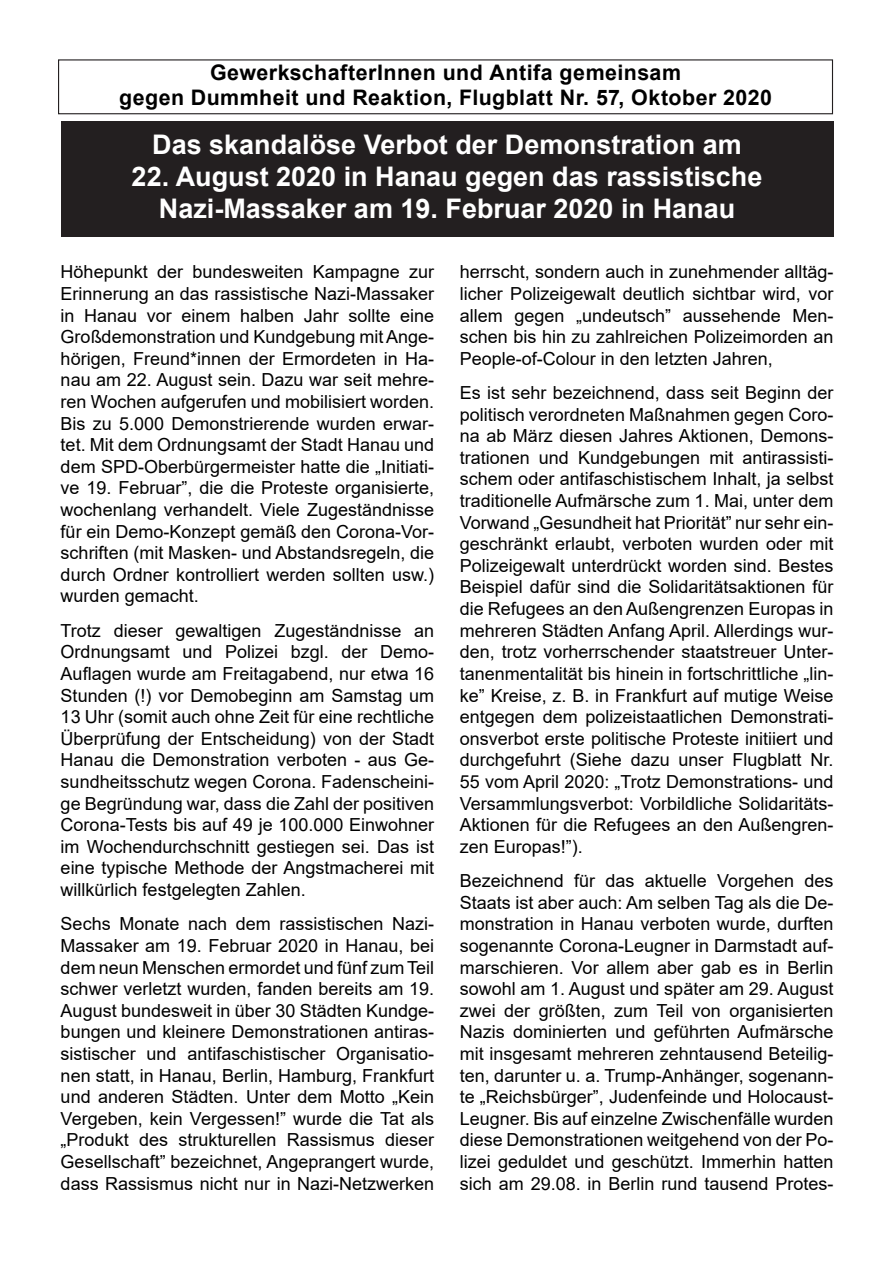
<style>
.page{position:relative;width:893px;height:1263px;background:#fff}
.page>*{position:absolute;margin:0;border:0;box-sizing:border-box;transform-origin:0 0}
._3HauptTitleUnten{font:700 27px/32.4px "Arial";color:#fff;text-align:center}
._9-kopf-text{font:700 21.45px/25.2px "Arial";letter-spacing:.02em;color:#000;text-align:center}
._6Normal{font:18px/21.6px "Arial";color:#000;text-align:justify}
</style>
<div class="page">
<div style="left:61px;top:121px;width:772px;height:116px;background:#231f20"></div>
<div style="left:58px;top:59px;width:775px;height:55px;border:1px solid #231f20"></div>
<p class="_9-kopf-text" style="left:119px;top:60px;width:654px">GewerkschafterInnen und Antifa gemeinsam<br>gegen Dummheit und Reaktion, Flugblatt Nr. 57, Oktober 2020</p>
<p class="_3HauptTitleUnten" style="left:152px;top:128px;width:591px">Das skandalöse Verbot der Demonstration am</p>
<p class="_3HauptTitleUnten" style="left:132px;top:161px;width:632px">22. August 2020 in Hanau gegen das rassistische<br>Nazi-Massaker am 19. Februar 2020 in Hanau</p>
<p class="_6Normal" style="left:61px;top:261px;width:375px">Höhepunkt der bundesweiten Kampagne zur Erinnerung an das rassistische Nazi-Massaker in Hanau vor einem halben Jahr sollte eine Großdemonstration und Kundgebung mit Ange&shy;hörigen, Freund*innen der Ermordeten in Ha&shy;nau am 22. August sein. Dazu war seit mehre&shy;ren Wochen aufgerufen und mobilisiert worden.<br>Bis zu 5.000 Demonstrierende wurden erwar&shy;tet. Mit dem Ordnungsamt der Stadt Hanau und dem SPD-Oberbürgermeister hatte die „Initiati&shy;ve 19. Februar”, die die Proteste organisierte, wochenlang verhandelt. Viele Zugeständnisse für ein Demo-Konzept gemäß den Corona-Vor&shy;schriften (mit Masken- und Abstandsregeln, die durch Ordner kontrolliert werden sollten usw.) wurden gemacht.</p>
<p class="_6Normal" style="left:61px;top:619px;width:375px">Trotz dieser gewaltigen Zugeständnisse an Ordnungsamt und Polizei bzgl. der Demo-Auflagen wurde am Freitagabend, nur etwa 16<br>Stunden (!) vor Demobeginn am Samstag um 13 Uhr (somit auch ohne Zeit für eine rechtliche Überprüfung der Entscheidung) von der Stadt Hanau die Demonstration verboten - aus Ge&shy;sundheitsschutz wegen Corona. Fadenscheini&shy;ge Begründung war, dass die Zahl der positiven Corona-Tests bis auf 49 je 100.000 Einwohner im Wochendurchschnitt gestiegen sei. Das ist eine typische Methode der Angstmacherei mit willkürlich festgelegten Zahlen.</p>
<p class="_6Normal" style="left:61px;top:913px;width:375px">Sechs Monate nach dem rassistischen Nazi-Massaker am 19. Februar 2020 in Hanau, bei dem neun Menschen ermordet und fünf zum Teil schwer verletzt wurden, fanden bereits am 19.<br>August bundesweit in über 30 Städten Kundge&shy;bungen und kleinere Demonstrationen antiras&shy;sistischer und antifaschistischer Organisatio&shy;nen statt, in Hanau, Berlin, Hamburg, Frankfurt und anderen Städten. Unter dem Motto „Kein Vergeben, kein Vergessen!” wurde die Tat als „Produkt des strukturellen Rassismus dieser Gesellschaft” bezeichnet, Angeprangert wurde, dass Rassismus nicht nur in Nazi-Netzwerken</p>
<p class="_6Normal" style="left:460px;top:261px;width:375px">herrscht, sondern auch in zunehmender alltäg&shy;licher Polizeigewalt deutlich sichtbar wird, vor allem gegen „undeutsch” aussehende Men&shy;schen bis hin zu zahlreichen Polizeimorden an People-of-Colour in den letzten Jahren,</p>
<p class="_6Normal" style="left:460px;top:382px;width:375px">Es ist sehr bezeichnend, dass seit Beginn der politisch verordneten Maßnahmen gegen Coro&shy;na ab März diesen Jahres Aktionen, Demons&shy;trationen und Kundgebungen mit antirassisti&shy;schem oder antifaschistischem Inhalt, ja selbst traditionelle Aufmärsche zum 1. Mai, unter dem Vorwand „Gesundheit hat Priorität” nur sehr ein&shy;geschränkt erlaubt, verboten wurden oder mit Polizeigewalt unterdrückt worden sind. Bestes Beispiel dafür sind die Solidaritätsaktionen für die Refugees an den Außengrenzen Europas in mehreren Städten Anfang April. Allerdings wur&shy;den, trotz vorherrschender staatstreuer Unter&shy;tanenmentalität bis hinein in fortschrittliche „lin&shy;ke” Kreise, z. B. in Frankfurt auf mutige Weise entgegen dem polizeistaatlichen Demonstrati&shy;onsverbot erste politische Proteste initiiert und durchgefuhrt (Siehe dazu unser Flugblatt Nr.<br>55 vom April 2020: „Trotz Demonstrations- und Versammlungsverbot: Vorbildliche Solidaritäts-Aktionen für die Refugees an den Außengren&shy;zen Europas!”).</p>
<p class="_6Normal" style="left:460px;top:870px;width:375px">Bezeichnend für das aktuelle Vorgehen des Staats ist aber auch: Am selben Tag als die De&shy;monstration in Hanau verboten wurde, durften sogenannte Corona-Leugner in Darmstadt auf&shy;marschieren. Vor allem aber gab es in Berlin sowohl am 1. August und später am 29. August zwei der größten, zum Teil von organisierten Nazis dominierten und geführten Aufmärsche mit insgesamt mehreren zehntausend Beteilig&shy;ten, darunter u. a. Trump-Anhänger, sogenann&shy;te „Reichsbürger”, Judenfeinde und Holocaust-Leugner. Bis auf einzelne Zwischenfälle wurden diese Demonstrationen weitgehend von der Po&shy;lizei geduldet und geschützt. Immerhin hatten sich am 29.08. in Berlin rund tausend Protes-</p>
</div>
